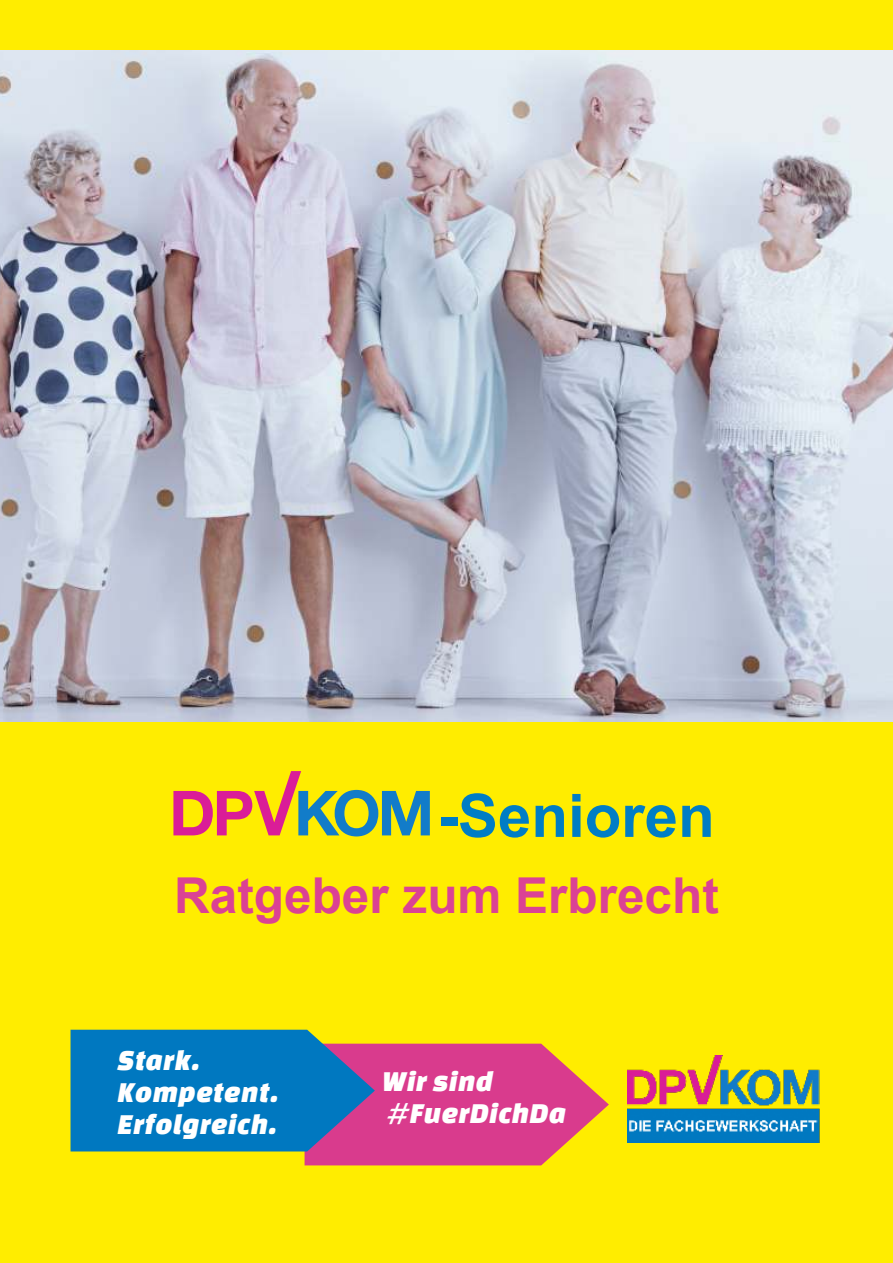
<style>
.page{position:relative;width:893px;height:1263px;background:#ffed00}
.page>*{position:absolute;margin:0;border:0;box-sizing:border-box;transform-origin:0 0}
.t1{font:700 60px "Arial";color:#007dc5}
.t2{font:700 49.5px "Arial";color:#db4294}
.t3{font:italic 30px/32px "Changa One";color:#fff}
</style>
<div class="page">
<svg style="left:173px;top:771px;width:257px;height:65px"></svg>
<img style="left:0;top:50px;width:893px;height:671px">
<svg style="left:71px;top:1030px;width:538px;height:135px;background:#7c728e"></svg>
<img style="left:628px;top:1056px;width:192px;height:86px">
<h1 class="t1" style="left:438px;top:793px;width:278px">-Senioren</h1>
<h2 class="t2" style="left:174px;top:877px;width:546px">Ratgeber zum Erbrecht</h2>
<p class="t3" style="left:117px;top:1043px;width:162px">Stark.<br>Kompetent.<br>Erfolgreich.</p>
<p class="t3" style="left:383px;top:1064px;width:185px">Wir sind #FuerDichDa</p>
</div>
